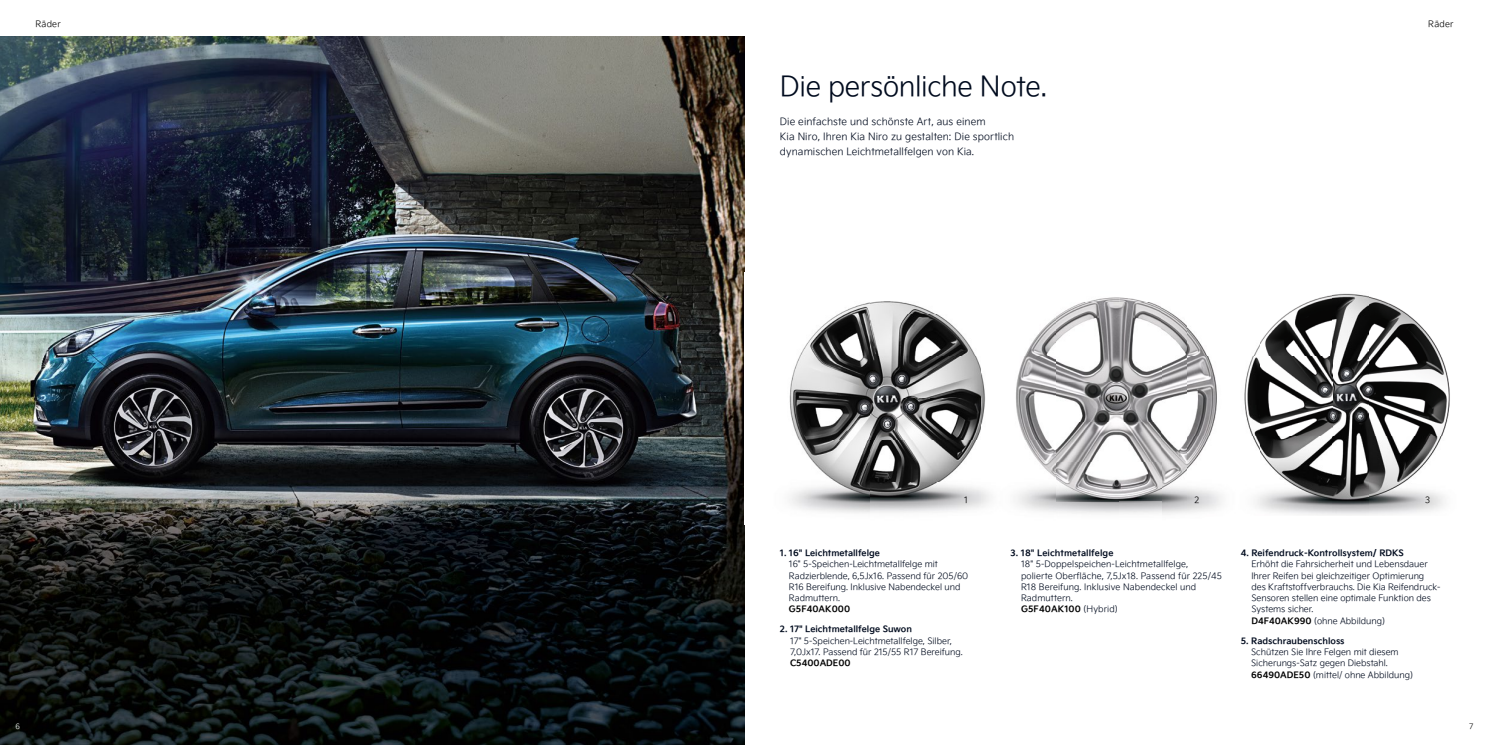
<style>
.page{position:relative;width:1489px;height:745px;background:#fff}
.page>*{position:absolute;margin:0;border:0;box-sizing:border-box;transform-origin:0 0}
.t1{font:27.5px "Kia Signature OTF Light";letter-spacing:-.01em;color:#000b1e}
.t2{font:10px/15px "Kia Signature OTF Light";letter-spacing:.01em;color:#000b1e}
.t3{font:8.75px/11.2px "Kia Signature OTF Light";color:#000b1e}
.t4{font:8.75px "Kia Signature OTF Bold";color:#000b1e}
.t5{font:8.75px "Kia Signature OTF Bold";color:#000}
.t6{font:8.75px "Kia Signature OTF Light";letter-spacing:.025em;color:#000}
.t7{font:7.5px "Kia Signature OTF Light";color:#fff}
.t8{font:7.5px "Kia Signature OTF Light";color:#000}
.s1{font-family:"Kia Signature OTF Light";color:#000b1e}
.s2{font-family:"Kia Signature OTF Bold";color:#000}
</style>
<div class="page">
<img style="left:0;top:36px;width:744px;height:708px">
<img style="left:789px;top:301px;width:266px;height:212px">
<img style="left:1187px;top:293px;width:263px;height:222px">
<img style="left:994px;top:293px;width:250px;height:9px">
<img style="left:1055px;top:302px;width:105px;height:199px">
<img style="left:1160px;top:306px;width:27px;height:95px">
<img style="left:1160px;top:422px;width:42px;height:93px">
<img style="left:994px;top:501px;width:167px;height:14px">
<p class="t6" style="left:35px;top:18px;width:27px">Räder</p>
<h1 class="t1" style="left:780px;top:66px;width:268px">Die persönliche Note.</h1>
<p class="t2" style="left:780px;top:113px;width:235px">Die einfachste und schönste Art, aus einem<br>Kia Niro, Ihren Kia Niro zu gestalten: Die sportlich dynamischen Leichtmetallfelgen von Kia.</p>
<p class="t6" style="left:1427px;top:18px;width:27px">Räder</p>
<p class="t6" style="left:964px;top:493px;width:5px">1</p>
<p class="t6" style="left:1194px;top:493px;width:6px">2</p>
<p class="t6" style="left:1424px;top:493px;width:7px">3</p>
<p class="t4" style="left:780px;top:546px;width:101px">1. 16" Leichtmetallfelge</p>
<p class="t3" style="left:789px;top:557px;width:181px">16" 5-Speichen-Leichtmetallfelge mit Radzierblende, 6,5Jx16. Passend für 205/60<br>R16 Bereifung. Inklusive Nabendeckel und Radmuttern.</p>
<p class="t5" style="left:789px;top:602px;width:63px">G5F40AK000</p>
<p class="t4" style="left:780px;top:622px;width:134px">2. 17" Leichtmetallfelge Suwon</p>
<p class="t3" style="left:790px;top:634px;width:174px">17" 5-Speichen-Leichtmetallfelge, Silber,<br>7,0Jx17. Passend für 215/55 R17 Bereifung.</p>
<p class="t5" style="left:790px;top:656px;width:62px">C5400ADE00</p>
<p class="t4" style="left:1010px;top:546px;width:105px">3. 18" Leichtmetallfelge</p>
<p class="t3" style="left:1020px;top:557px;width:202px">18" 5-Doppelspeichen-Leichtmetallfelge, polierte Oberfläche, 7,5Jx18. Passend für 225/45<br>R18 Bereifung. Inklusive Nabendeckel und Radmuttern.</p>
<p class="t5" style="left:1020px;top:602px;width:98px">G5F40AK100 <span class="s1">(Hybrid)</span></p>
<p class="t4" style="left:1240px;top:546px;width:164px">4. Reifendruck-Kontrollsystem/ RDKS</p>
<p class="t3" style="left:1251px;top:557px;width:191px">Erhöht die Fahrsicherheit und Lebensdauer Ihrer Reifen bei gleichzeitiger Optimierung des Kraftstoffverbrauchs. Die Kia Reifendruck-Sensoren stellen eine optimale Funktion des Systems sicher.<br><span class="s2">D4F40AK990</span> (ohne Abbildung)</p>
<p class="t4" style="left:1240px;top:633px;width:105px">5. Radschraubenschloss</p>
<p class="t3" style="left:1251px;top:645px;width:163px">Schützen Sie Ihre Felgen mit diesem<br>Sicherungs-Satz gegen Diebstahl.<br><span class="s2">66490ADE50</span> (mittel/ ohne Abbildung)</p>
<p class="t7" style="left:15px;top:720px;width:6px">6</p>
<p class="t8" style="left:1468px;top:720px;width:6px">7</p>
</div>
